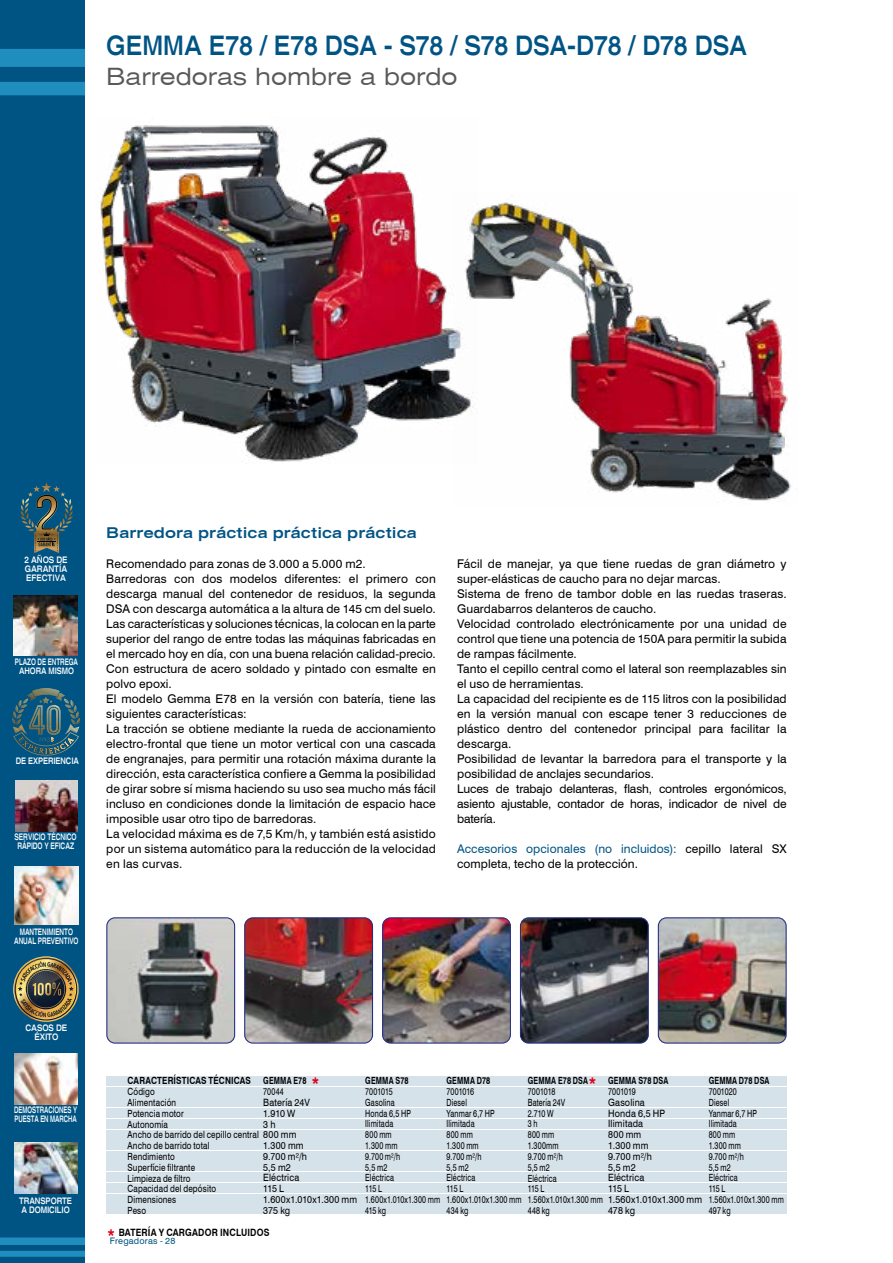
<style>
.page{position:relative;width:893px;height:1263px;background:#fff}
.page>*{position:absolute;margin:0;border:0;box-sizing:border-box;transform-origin:0 0}
.t1{font:700 27px "Xerox Sans Serif Wide FC";letter-spacing:-.01em;color:#005484;scale:.77 1}
.t2{font:24px "Xerox Sans Serif Wide FC";letter-spacing:-.005em;color:#595959}
.t3{font:700 16.2px "Swiss 721 BT";color:#e2001a;scale:.91 1}
.t4{font:700 15px "Xerox Sans Serif Wide FC";letter-spacing:.005em;color:#005484}
.t5{font:12px/15px "Swiss 721 BT";letter-spacing:.005em;color:#000}
.t6{font:10.05px/10.8px "Swiss 721 BT";letter-spacing:.015em;color:#000;scale:.89 1}
.t7{font:700 10.05px "Swiss 721 BT";letter-spacing:.02em;color:#000;scale:.86 1}
.t8{font:9.9px/10.8px "Swiss 721 BT";letter-spacing:.02em;color:#000;scale:.73 1}
.t9{font:9.9px/10.8px "Swiss 721 BT";letter-spacing:.02em;color:#000;scale:.82 1}
.t10{font:700 9.9px "Swiss 721 BT";letter-spacing:.02em;color:#000;scale:.73 1}
.t11{font:700 9.9px "Swiss 721 BT";letter-spacing:.02em;color:#000;scale:.82 1}
.t12{font:9.9px "Swiss 721 BT";letter-spacing:-.005em;color:#000;scale:.73 1}
.t13{font:700 9px/9px "Xerox Sans Serif Wide FC";letter-spacing:-.01em;color:#fff;text-align:center;scale:.75 1}
.t14{font:700 9px/9px "Xerox Sans Serif Wide FC";letter-spacing:-.01em;color:#fff;scale:.56 1}
.t15{font:700 9px/9px "Xerox Sans Serif Wide FC";letter-spacing:-.01em;color:#fff;text-align:center;scale:.59 1}
.t16{font:700 9px/9px "Xerox Sans Serif Wide FC";letter-spacing:-.01em;color:#fff;text-align:center;scale:.61 1}
.t17{font:700 9px/9px "Xerox Sans Serif Wide FC";letter-spacing:-.01em;color:#fff;text-align:center;scale:.58 1}
.t18{font:700 9px/9px "Xerox Sans Serif Wide FC";letter-spacing:-.01em;color:#fff;scale:.72 1}
.t19{font:9px "Swiss 721 BT";letter-spacing:.02em;color:#005483}
.t20{font:700 9px "Xerox Sans Serif Wide FC";letter-spacing:-.01em;color:#fff;scale:.7 1}
.s1{color:#005484}
.s2{font-size:10.05px}
</style>
<div class="page">
<div style="left:0;top:0;width:85px;height:1263px;background:#005484"></div>
<div style="left:0;top:1251px;width:85px;height:6px;background:#1f8dbe"></div>
<div style="left:0;top:1237px;width:85px;height:8px;background:#1f8dbe"></div>
<div style="left:0;top:49px;width:85px;height:18px;background:#1f8dbe"></div>
<div style="left:0;top:82px;width:85px;height:13px;background:#1f8dbe"></div>
<img style="left:13px;top:595px;width:65px;height:60px">
<img style="left:15px;top:866px;width:64px;height:59px">
<svg style="left:13px;top:956px;width:66px;height:66px"></svg>
<svg style="left:14px;top:957px;width:64px;height:64px"></svg>
<svg style="left:15px;top:958px;width:62px;height:62px"></svg>
<svg style="left:16px;top:959px;width:60px;height:60px"></svg>
<img style="left:14px;top:1142px;width:64px;height:51px">
<img style="left:14px;top:1054px;width:64px;height:51px">
<svg style="left:20px;top:482px;width:53px;height:71px"></svg>
<svg style="left:12px;top:688px;width:68px;height:68px"></svg>
<img style="left:15px;top:780px;width:63px;height:51px">
<img style="left:478px;top:202px;width:313px;height:299px">
<img style="left:100px;top:125px;width:378px;height:337px">
<img style="left:108px;top:919px;width:127px;height:124px">
<div style="left:106px;top:917px;width:129px;height:126px;border:1px solid #242d82;border-radius:8px"></div>
<img style="left:384px;top:919px;width:125px;height:124px">
<div style="left:382px;top:917px;width:129px;height:126px;border:1px solid #242d82;border-radius:8px"></div>
<img style="left:246px;top:919px;width:126px;height:124px">
<div style="left:244px;top:917px;width:129px;height:126px;border:1px solid #242d82;border-radius:8px"></div>
<img style="left:520px;top:919px;width:127px;height:124px">
<div style="left:520px;top:917px;width:129px;height:126px;border:1px solid #242d82;border-radius:8px"></div>
<img style="left:658px;top:919px;width:127px;height:124px">
<div style="left:658px;top:917px;width:129px;height:126px;border:1px solid #242d82;border-radius:8px"></div>
<div style="left:106px;top:1098px;width:681px;height:9px;background:#d6e2ea"></div>
<div style="left:106px;top:1130px;width:681px;height:20px;background:#d6e2ea"></div>
<div style="left:106px;top:1151px;width:681px;height:20px;background:#d6e2ea"></div>
<div style="left:106px;top:1173px;width:681px;height:9px;background:#d6e2ea"></div>
<div style="left:106px;top:1183px;width:681px;height:10px;background:#d6e2ea"></div>
<div style="left:106px;top:1194px;width:681px;height:9px;background:#d6e2ea"></div>
<div style="left:106px;top:1205px;width:681px;height:9px;background:#d6e2ea"></div>
<div style="left:106px;top:1108px;width:681px;height:10px;background:#d6e2ea"></div>
<div style="left:106px;top:1076px;width:681px;height:9px;background:#d6e2ea"></div>
<div style="left:106px;top:1087px;width:681px;height:9px;background:#d6e2ea"></div>
<div style="left:106px;top:1119px;width:681px;height:10px;background:#d6e2ea"></div>
<img style="left:18px;top:961px;width:56px;height:56px">
<h1 class="t1" style="left:106px;top:29px;width:834px">GEMMA E78 / E78 DSA - S78 / S78 DSA-D78 / D78 DSA</h1>
<h2 class="t2" style="left:106px;top:62px;width:353px">Barredoras hombre a bordo</h2>
<p class="t13" style="left:25px;top:555px;width:59px;text-align:justify">2 AÑOS DE GARANTÍA EFECTIVA</p>
<p class="t17" style="left:15px;top:657px;width:111px">PLAZO DE ENTREGA<br>AHORA MISMO</p>
<p class="t20" style="left:16px;top:755px;width:92px">DE EXPERIENCIA</p>
<p class="t16" style="left:15px;top:832px;width:103px">SERVICIO TÉCNICO<br>RÁPIDO Y EFICAZ</p>
<p class="t15" style="left:14px;top:927px;width:111px">MANTENIMIENTO<br>ANUAL PREVENTIVO</p>
<p class="t4" style="left:106px;top:523px;width:312px">Barredora práctica práctica práctica</p>
<p class="t5" style="left:106px;top:556px;width:331px">Recomendado para zonas de 3.000 a 5.000 m2.<br>Barredoras con dos modelos diferentes: el primero con descarga manual del contenedor de residuos, la segunda DSA con descarga automática a la altura de 145 cm del suelo.<br>Las características y soluciones técnicas, la colocan en la parte superior del rango de entre todas las máquinas fabricadas en el mercado hoy en día, con una buena relación calidad-precio.<br>Con estructura de acero soldado y pintado con esmalte en polvo epoxi.<br>El modelo Gemma E78 en la versión con batería, tiene las siguientes características:<br>La tracción se obtiene mediante la rueda de accionamiento electro-frontal que tiene un motor vertical con una cascada de engranajes, para permitir una rotación máxima durante la dirección, esta característica confiere a Gemma la posibilidad de girar sobre sí misma haciendo su uso sea mucho más fácil incluso en condiciones donde la limitación de espacio hace imposible usar otro tipo de barredoras.<br>La velocidad máxima es de 7,5 Km/h, y también está asistido por un sistema automático para la reducción de la velocidad en las curvas.</p>
<p class="t5" style="left:457px;top:556px;width:331px">Fácil de manejar, ya que tiene ruedas de gran diámetro y super-elásticas de caucho para no dejar marcas.<br>Sistema de freno de tambor doble en las ruedas traseras.<br>Guardabarros delanteros de caucho.<br>Velocidad controlado electrónicamente por una unidad de control que tiene una potencia de 150A para permitir la subida de rampas fácilmente.<br>Tanto el cepillo central como el lateral son reemplazables sin el uso de herramientas.<br>La capacidad del recipiente es de 115 litros con la posibilidad en la versión manual con escape tener 3 reducciones de plástico dentro del contenedor principal para facilitar la descarga.<br>Posibilidad de levantar la barredora para el transporte y la posibilidad de anclajes secundarios.<br>Luces de trabajo delanteras, flash, controles ergonómicos, asiento ajustable, contador de horas, indicador de nivel de batería.</p>
<p class="t5" style="left:457px;top:841px;width:331px"><span class="s1">Accesorios opcionales (no incluidos):</span> cepillo lateral SX completa, techo de la protección.</p>
<p class="t13" style="left:25px;top:1023px;width:57px">CASOS DE<br>ÉXITO</p>
<p class="t14" style="left:14px;top:1105px;width:114px">DEMOSTRACIONES Y<br>PUESTA EN MARCHA</p>
<p class="t18" style="left:19px;top:1196px;width:75px">TRANSPORTE<br>A DOMICILIO</p>
<p class="t11" style="left:128px;top:1075px;width:152px">CARACTERÍSTICAS TÉCNICAS</p>
<p class="t9" style="left:128px;top:1086px;width:207px">Código<br>Alimentación<br>Potencia motor<br>Autonomía<br>Ancho de barrido del cepillo central <span class="s2">800 mm<br></span>Ancho de barrido total<br>Rendimiento<br>Superfície filtrante<br>Limpieza de filtro<br>Capacidad del depósito<br>Dimensiones<br>Peso</p>
<p class="t10" style="left:365px;top:1074px;width:61px">GEMMA S78</p>
<p class="t8" style="left:365px;top:1086px;width:104px">7001015<br>Gasolina<br>Honda 6,5 HP<br>Ilimitada<br>800 mm<br>1.300 mm<br>9.700 m²/h<br>5,5 m2<br>Eléctrica<br>115 L<br>1.600x1.010x1.300 mm<br>415 kg</p>
<p class="t10" style="left:608px;top:1075px;width:84px">GEMMA S78 DSA</p>
<p class="t12" style="left:608px;top:1085px;width:39px">7001019</p>
<p class="t6" style="left:608px;top:1097px;width:107px">Gasolina<br>Honda 6,5 HP<br>Ilimitada<br>800 mm<br>1.300 mm<br>9.700 m²/h<br>5,5 m2<br>Eléctrica<br>115 L<br>1.560x1.010x1.300 mm<br>478 kg</p>
<p class="t10" style="left:709px;top:1075px;width:85px">GEMMA D78 DSA</p>
<p class="t8" style="left:709px;top:1086px;width:105px">7001020<br>Diesel<br>Yanmar 6,7 HP<br>Ilimitada<br>800 mm<br>1.300 mm<br>9.700 m²/h<br>5,5 m2<br>Eléctrica<br>115 L<br>1.560x1.010x1.300 mm<br>497 kg</p>
<p class="t10" style="left:446px;top:1074px;width:61px">GEMMA D78</p>
<p class="t8" style="left:446px;top:1086px;width:104px">7001016<br>Diesel<br>Yanmar 6,7 HP<br>Ilimitada<br>800 mm<br>1.300 mm<br>9.700 m²/h<br>5,5 m2<br>Eléctrica<br>115 L<br>1.600x1.010x1.300 mm<br>434 kg</p>
<h3 class="t3" style="left:312px;top:1073px;width:10px">*</h3>
<p class="t10" style="left:528px;top:1075px;width:84px">GEMMA E78 DSA</p>
<p class="t8" style="left:528px;top:1086px;width:105px">7001018<br>Batería 24V<br>2.710 W<br>3 h<br>800 mm<br>1.300mm<br>9.700 m²/h<br>5,5 m2<br>Eléctrica<br>115 L<br>1.560x1.010x1.300 mm<br>448 kg</p>
<p class="t10" style="left:263px;top:1075px;width:61px">GEMMA E78</p>
<p class="t8" style="left:263px;top:1086px;width:30px">70044</p>
<p class="t6" style="left:263px;top:1097px;width:54px">Batería 24V<br>1.910 W<br>3 h</p>
<p class="t6" style="left:263px;top:1140px;width:107px">1.300 mm<br>9.700 m²/h<br>5,5 m2<br>Eléctrica<br>115 L<br>1.600x1.010x1.300 mm<br>375 kg</p>
<h3 class="t3" style="left:589px;top:1073px;width:10px">*</h3>
<p class="t7" style="left:119px;top:1226px;width:177px">BATERÍA Y CARGADOR INCLUIDOS</p>
<h3 class="t3" style="left:107px;top:1225px;width:10px">*</h3>
<p class="t19" style="left:110px;top:1235px;width:67px">Fregadoras - 28</p>
</div>
